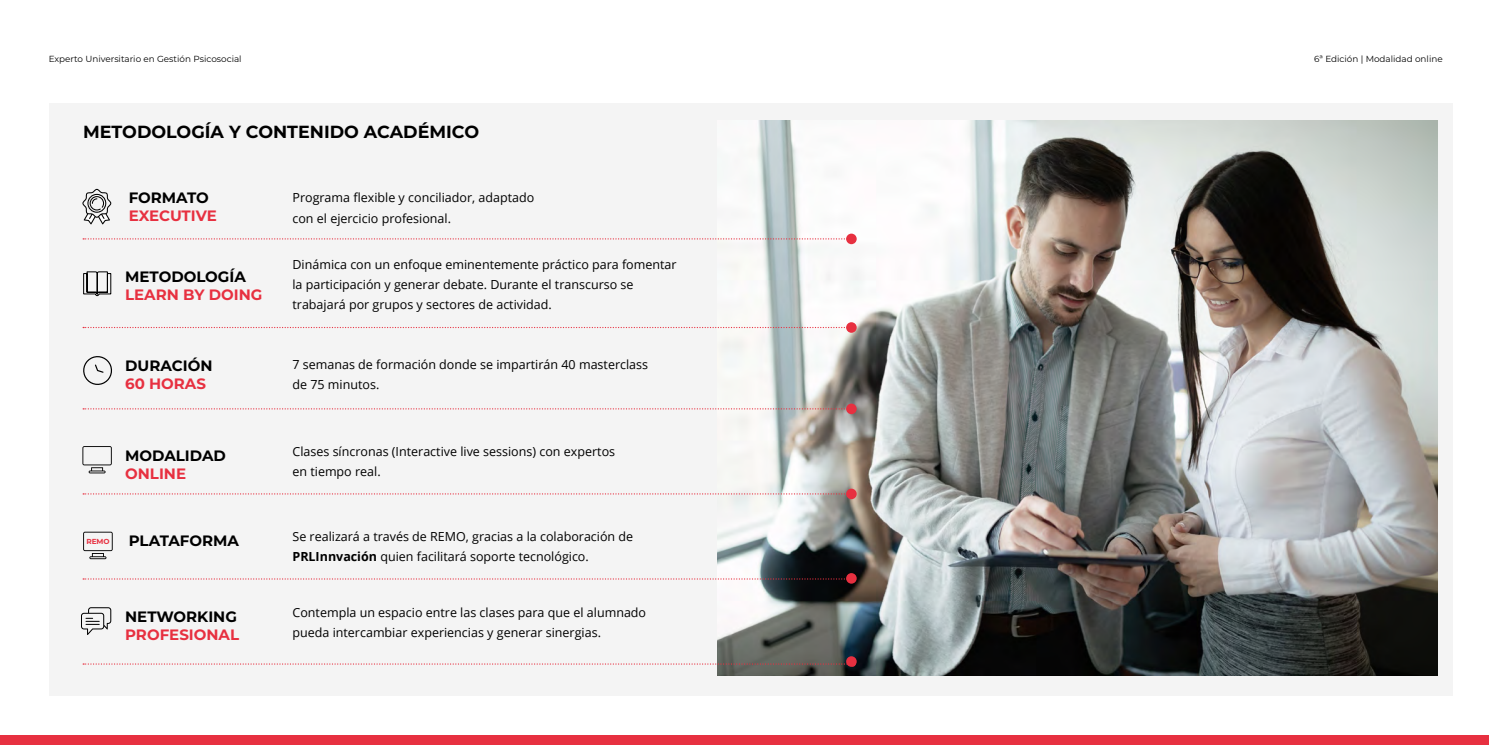
<style>
.page{position:relative;width:1489px;height:745px;background:#fff}
.page>*{position:absolute;margin:0;border:0;box-sizing:border-box;transform-origin:0 0}
.t1{font:700 17.5px "Montserrat";color:#000}
.t2{font:700 15px "Montserrat";color:#000}
.t3{font:700 15px "Montserrat";color:#e73040}
.t4{font:12.5px/20px "Open Sans";color:#000}
.t5{font:8.88px "Montserrat";color:#000}
.t6{font:700 7.25px "Montserrat";color:#e73040}
.s1{font-weight:700}
</style>
<div class="page">
<div style="left:0;top:734px;width:1488px;height:10px;background:#e73040"></div>
<div style="left:49px;top:104px;width:1403px;height:591px;background:#f4f4f4"></div>
<img style="left:718px;top:120px;width:719px;height:555px">
<hr style="left:89px;top:470px;width:17px;height:3px;background:#000">
<svg style="left:82px;top:446px;width:30px;height:26px"></svg>
<hr style="left:89px;top:556px;width:17px;height:3px;background:#000">
<svg style="left:83px;top:531px;width:30px;height:27px"></svg>
<svg style="left:83px;top:271px;width:29px;height:25px"></svg>
<svg style="left:83px;top:356px;width:29px;height:29px"></svg>
<svg style="left:81px;top:607px;width:30px;height:27px"></svg>
<svg style="left:82px;top:189px;width:29px;height:35px"></svg>
<svg style="left:83px;top:236px;width:763px;height:5px"></svg>
<svg style="left:83px;top:325px;width:764px;height:5px"></svg>
<svg style="left:83px;top:406px;width:763px;height:5px"></svg>
<svg style="left:83px;top:491px;width:763px;height:5px"></svg>
<svg style="left:83px;top:576px;width:764px;height:5px"></svg>
<svg style="left:83px;top:661px;width:772px;height:5px"></svg>
<div style="left:846px;top:233px;width:10px;height:11px;background:#e73040;border-radius:50%"></div>
<div style="left:846px;top:322px;width:10px;height:10px;background:#e73040;border-radius:50%"></div>
<div style="left:846px;top:403px;width:10px;height:11px;background:#e73040;border-radius:50%"></div>
<div style="left:846px;top:488px;width:10px;height:11px;background:#e73040;border-radius:50%"></div>
<div style="left:846px;top:572px;width:10px;height:11px;background:#e73040;border-radius:50%"></div>
<div style="left:846px;top:655px;width:10px;height:11px;background:#e73040;border-radius:50%"></div>
<p class="t5" style="left:49px;top:53px;width:194px">Experto Universitario en Gestión Psicosocial</p>
<p class="t5" style="left:1314px;top:53px;width:130px">6ª Edición | Modalidad online</p>
<h1 class="t1" style="left:83px;top:119px;width:397px">METODOLOGÍA Y CONTENIDO ACADÉMICO</h1>
<p class="t2" style="left:129px;top:187px;width:82px">FORMATO</p>
<p class="t3" style="left:129px;top:205px;width:90px">EXECUTIVE</p>
<p class="t2" style="left:125px;top:266px;width:122px">METODOLOGÍA</p>
<p class="t3" style="left:125px;top:284px;width:139px">LEARN BY DOING</p>
<p class="t2" style="left:125px;top:354px;width:89px">DURACIÓN</p>
<p class="t3" style="left:125px;top:372px;width:82px">60 HORAS</p>
<p class="t2" style="left:125px;top:444px;width:102px">MODALIDAD</p>
<p class="t3" style="left:125px;top:462px;width:62px">ONLINE</p>
<p class="t6" style="left:86px;top:536px;width:25px">REMO</p>
<p class="t2" style="left:129px;top:529px;width:112px">PLATAFORMA</p>
<p class="t2" style="left:125px;top:605px;width:113px">NETWORKING</p>
<p class="t3" style="left:125px;top:623px;width:115px">PROFESIONAL</p>
<p class="t4" style="left:292px;top:187px;width:243px">Programa flexible y conciliador, adaptado con el ejercicio profesional.</p>
<p class="t4" style="left:292px;top:253px;width:385px">Dinámica con un enfoque eminentemente práctico para fomentar la participación y generar debate. Durante el transcurso se trabajará por grupos y sectores de actividad.</p>
<p class="t4" style="left:292px;top:354px;width:357px">7 semanas de formación donde se impartirán 40 masterclass de 75 minutos.</p>
<p class="t4" style="left:292px;top:440px;width:324px">Clases síncronas (Interactive live sessions) con expertos en tiempo real.</p>
<p class="t4" style="left:292px;top:526px;width:342px">Se realizará a través de REMO, gracias a la colaboración de<br><span class="s1">PRLInnvación</span> quien facilitará soporte tecnológico.</p>
<p class="t4" style="left:292px;top:601px;width:355px">Contempla un espacio entre las clases para que el alumnado pueda intercambiar experiencias y generar sinergias.</p>
</div>
